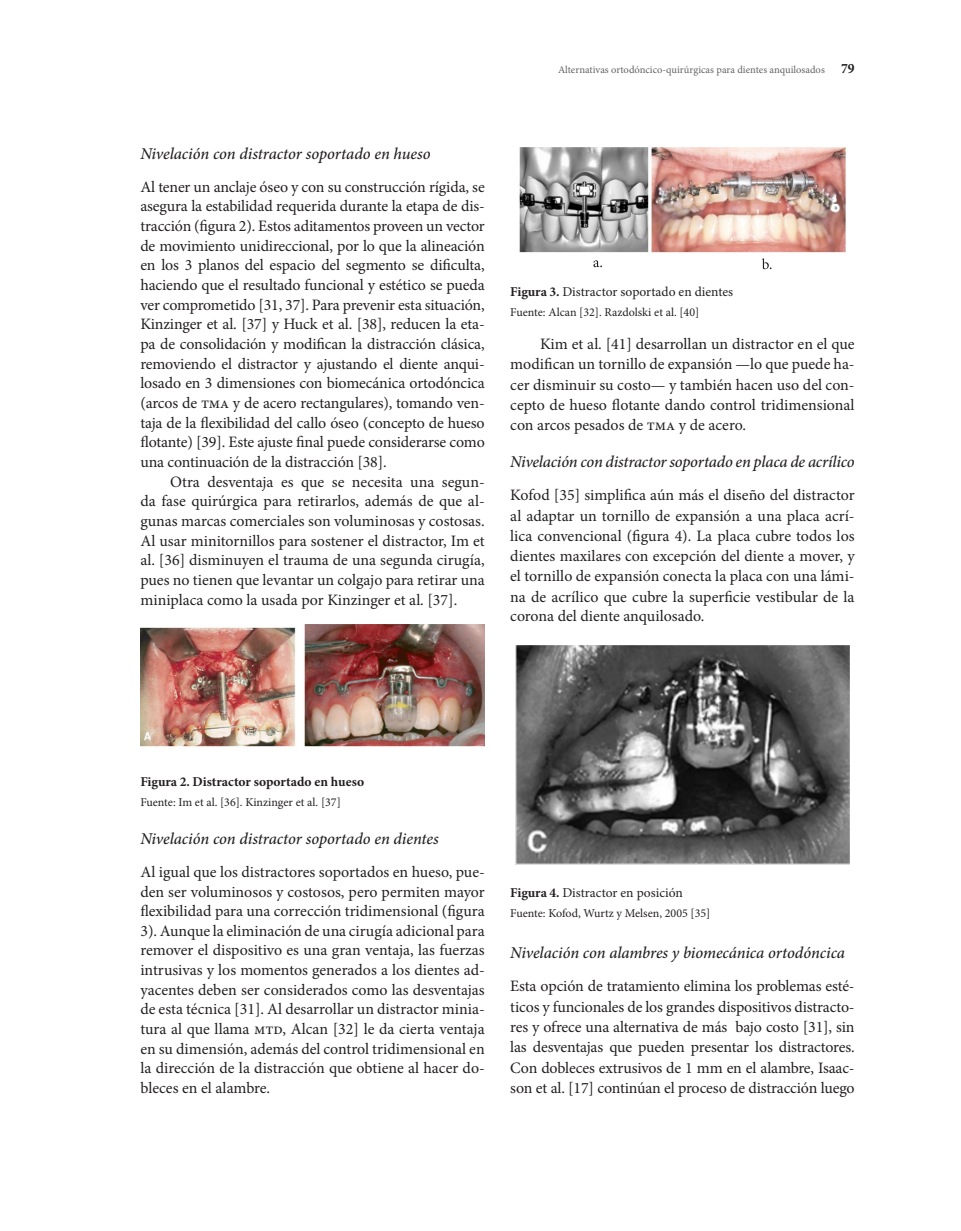
<style>
.page{position:relative;width:961px;height:1231px;background:#fff}
.page>*{position:absolute;margin:0;border:0;box-sizing:border-box;transform-origin:0 0}
.t1{font:italic 500 16.5px "Minion Pro";letter-spacing:-.01em;color:#231f20}
.t2{font:15.9px/19.6px "Minion Pro";letter-spacing:-.005em;color:#231f20;text-align:justify}
.t3{font:13.5px "Minion Pro";color:#231f20}
.t4{font:700 13.5px "Minion Pro";color:#231f20}
.t5{font:12px "Minion Pro";color:#231f20}
.t6{font:10.5px "Minion Pro";color:#636366}
.s1{font-weight:700;font-size:14.25px;color:#231f20}
.s2{font-weight:700}
</style>
<div class="page">
<img style="left:140px;top:624px;width:345px;height:123px">
<img style="left:519px;top:148px;width:327px;height:105px">
<svg style="left:593px;top:260px;width:9px;height:7px"></svg>
<svg style="left:762px;top:258px;width:9px;height:11px"></svg>
<img style="left:515px;top:645px;width:334px;height:219px">
<p class="t6" style="left:558px;top:63px;width:298px">Alternativas ortodóncico-quirúrgicas para dientes anquilosados <span class="s1">79</span></p>
<p class="t1" style="left:140px;top:143px;width:292px">Nivelación con distractor soportado en hueso</p>
<p class="t2" style="left:140px;top:177px;width:346px">Al tener un anclaje óseo y con su construcción rígida, se asegura la estabilidad requerida durante la etapa de dis&shy;tracción (figura 2). Estos aditamentos proveen un vector de movimiento unidireccional, por lo que la alineación en los 3 planos del espacio del segmento se dificulta, haciendo que el resultado funcional y estético se pueda ver comprometido [31, 37]. Para prevenir esta situación, Kinzinger et al. [37] y Huck et al. [38], reducen la eta&shy;pa de consolidación y modifican la distracción clásica, removiendo el distractor y ajustando el diente anqui&shy;losado en 3 dimensiones con biomecánica ortodóncica (arcos de tma y de acero rectangulares), tomando ven&shy;taja de la flexibilidad del callo óseo (concepto de hueso flotante) [39]. Este ajuste final puede considerarse como una continuación de la distracción [38].</p>
<p class="t2" style="left:140px;top:472px;width:346px;text-indent:30px">Otra desventaja es que se necesita una segun&shy;da fase quirúrgica para retirarlos, además de que al&shy;gunas marcas comerciales son voluminosas y costosas.<br>Al usar minitornillos para sostener el distractor, Im et al. [36] disminuyen el trauma de una segunda cirugía, pues no tienen que levantar un colgajo para retirar una miniplaca como la usada por Kinzinger et al. [37].</p>
<p class="t3" style="left:510px;top:283px;width:224px"><span class="s2">Figura 3.</span> Distractor soportado en dientes</p>
<p class="t5" style="left:510px;top:304px;width:190px">Fuente: Alcan [32]. Razdolski et al. [40]</p>
<p class="t2" style="left:510px;top:334px;width:346px;line-height:20.2px;text-indent:30px">Kim et al. [41] desarrollan un distractor en el que modifican un tornillo de expansión —lo que puede ha&shy;cer disminuir su costo— y también hacen uso del con&shy;cepto de hueso flotante dando control tridimensional con arcos pesados de tma y de acero.</p>
<p class="t1" style="left:510px;top:451px;width:346px">Nivelación con distractor soportado en placa de acrílico</p>
<p class="t2" style="left:510px;top:485px;width:346px;line-height:20.1px">Kofod [35] simplifica aún más el diseño del distractor al adaptar un tornillo de expansión a una placa acrí&shy;lica convencional (figura 4). La placa cubre todos los dientes maxilares con excepción del diente a mover, y el tornillo de expansión conecta la placa con una lámi&shy;na de acrílico que cubre la superficie vestibular de la corona del diente anquilosado.</p>
<p class="t4" style="left:140px;top:772px;width:225px">Figura 2. Distractor soportado en hueso</p>
<p class="t5" style="left:140px;top:794px;width:202px">Fuente: Im et al. [36]. Kinzinger et al. [37]</p>
<p class="t1" style="left:140px;top:827px;width:300px">Nivelación con distractor soportado en dientes</p>
<p class="t2" style="left:140px;top:862px;width:346px">Al igual que los distractores soportados en hueso, pue&shy;den ser voluminosos y costosos, pero permiten mayor flexibilidad para una corrección tridimensional (figura 3). Aunque la eliminación de una cirugía adicional para remover el dispositivo es una gran ventaja, las fuerzas intrusivas y los momentos generados a los dientes ad&shy;yacentes deben ser considerados como las desventajas de esta técnica [31]. Al desarrollar un distractor minia&shy;tura al que llama mtd, Alcan [32] le da cierta ventaja en su dimensión, además del control tridimensional en la dirección de la distracción que obtiene al hacer do&shy;bleces en el alambre.</p>
<p class="t3" style="left:510px;top:884px;width:174px"><span class="s2">Figura 4.</span> Distractor en posición</p>
<p class="t5" style="left:510px;top:905px;width:202px">Fuente: Kofod, Wurtz y Melsen, 2005 [35]</p>
<p class="t1" style="left:510px;top:941px;width:336px">Nivelación con alambres y biomecánica ortodóncica</p>
<p class="t2" style="left:510px;top:976px;width:346px;line-height:20.2px">Esta opción de tratamiento elimina los problemas esté&shy;ticos y funcionales de los grandes dispositivos distracto&shy;res y ofrece una alternativa de más bajo costo [31], sin las desventajas que pueden presentar los distractores.<br>Con dobleces extrusivos de 1 mm en el alambre, Isaac&shy;son et al. [17] continúan el proceso de distracción luego</p>
</div>
